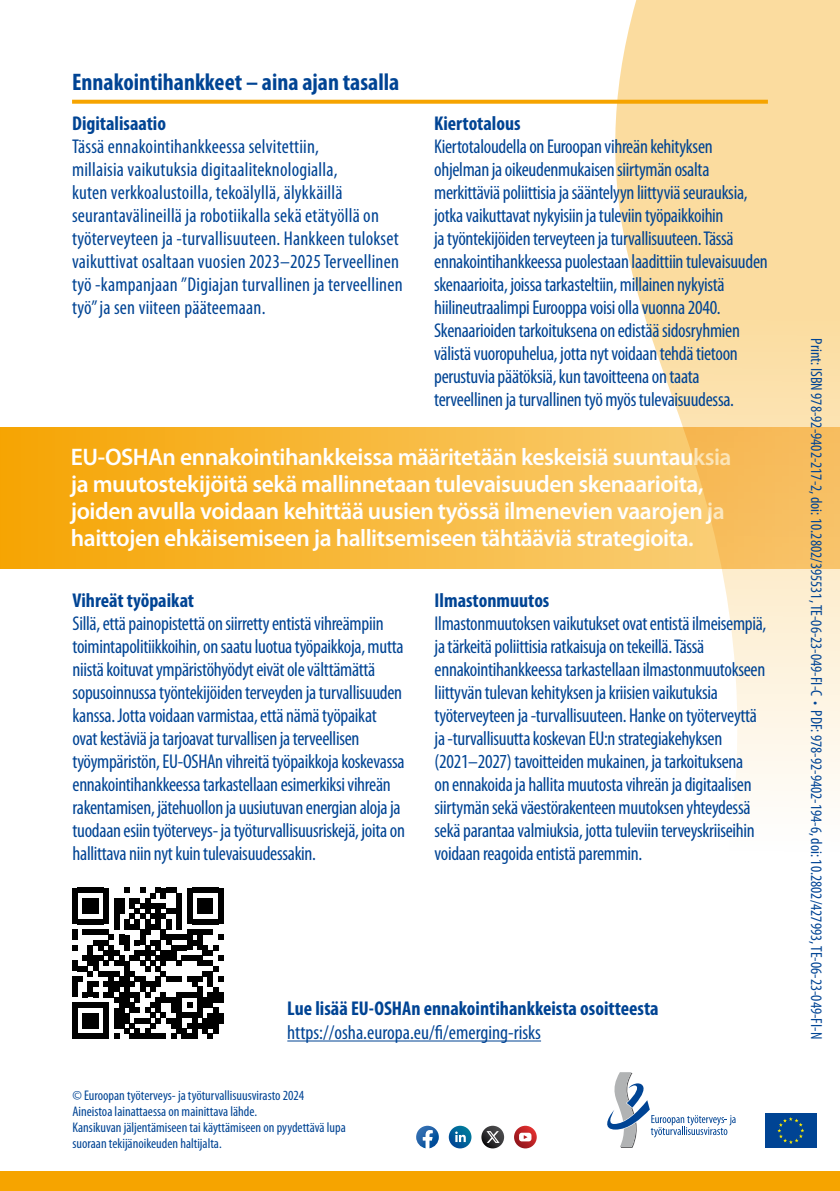
<style>
.page{position:relative;width:840px;height:1191px;background:#fff}
.page>*{position:absolute;margin:0;border:0;box-sizing:border-box;transform-origin:0 0}
.t1{font:600 24px/27px "Myriad Pro";letter-spacing:-.02em;color:#fff}
.t2{font:700 condensed 24px "Myriad Pro";color:#004494}
.t3{font:condensed 20px/23px "Myriad Pro";letter-spacing:-.015em;color:#004494}
.t4{font:condensed 20px/23px "Myriad Pro";letter-spacing:.01em;color:#004494}
.t5{font:700 condensed 20px "Myriad Pro";color:#004494}
.t6{font:16px "Myriad Variable Concept";color:#004494}
.t7{font:condensed 14px/16px "Myriad Pro";color:#004494}
.s1{font-family:"Myriad Pro";font-weight:700}
</style>
<div class="page">
<div style="left:0;top:1171px;width:839px;height:20px;background:#f6a400"></div>
<svg style="left:597px;top:0;width:242px;height:795px"></svg>
<div style="left:72px;top:976px;width:5px;height:21px;background:#000"></div>
<div style="left:72px;top:1002px;width:5px;height:36px;background:#000"></div>
<div style="left:88px;top:981px;width:5px;height:16px;background:#000"></div>
<div style="left:109px;top:971px;width:5px;height:26px;background:#000"></div>
<div style="left:114px;top:981px;width:5px;height:11px;background:#000"></div>
<div style="left:124px;top:960px;width:5px;height:47px;background:#000"></div>
<div style="left:140px;top:976px;width:5px;height:16px;background:#000"></div>
<div style="left:150px;top:981px;width:5px;height:11px;background:#000"></div>
<div style="left:197px;top:986px;width:5px;height:32px;background:#000"></div>
<svg style="left:77px;top:992px;width:125px;height:46px"></svg>
<div style="left:202px;top:997px;width:6px;height:10px;background:#000"></div>
<div style="left:202px;top:1018px;width:6px;height:15px;background:#000"></div>
<div style="left:208px;top:992px;width:5px;height:15px;background:#000"></div>
<div style="left:208px;top:1012px;width:5px;height:16px;background:#000"></div>
<svg style="left:208px;top:1033px;width:5px;height:5px"></svg>
<div style="left:213px;top:986px;width:5px;height:16px;background:#000"></div>
<div style="left:213px;top:1007px;width:5px;height:26px;background:#000"></div>
<svg style="left:72px;top:887px;width:151px;height:99px"></svg>
<div style="left:218px;top:992px;width:5px;height:10px;background:#000"></div>
<div style="left:218px;top:1012px;width:5px;height:11px;background:#000"></div>
<hr style="left:287px;top:1040px;width:253px;height:1px;background:#004494">
<svg style="left:0;top:427px;width:839px;height:141px;background:#f7b940"></svg>
<svg style="left:72px;top:100px;width:695px;height:4px;background:#f6a911"></svg>
<svg style="left:481px;top:1125px;width:23px;height:23px"></svg>
<svg style="left:486px;top:1131px;width:13px;height:12px"></svg>
<svg style="left:513px;top:1125px;width:23px;height:23px"></svg>
<svg style="left:518px;top:1132px;width:13px;height:9px"></svg>
<svg style="left:416px;top:1125px;width:22px;height:23px"></svg>
<svg style="left:448px;top:1125px;width:23px;height:23px"></svg>
<svg style="left:455px;top:1131px;width:10px;height:11px"></svg>
<svg style="left:765px;top:1113px;width:52px;height:35px"></svg>
<div style="left:764px;top:1113px;width:52px;height:34px;background:#004494"></div>
<svg style="left:777px;top:1117px;width:26px;height:26px"></svg>
<svg style="left:607px;top:1072px;width:128px;height:75px"></svg>
<p class="t2" style="left:72px;top:67px;width:328px">Ennakointihankkeet – aina ajan tasalla</p>
<p class="t5" style="left:72px;top:111px;width:95px">Digitalisaatio</p>
<p class="t4" style="left:72px;top:135px;width:332px">Tässä ennakointihankkeessa selvitettiin,<br>millaisia vaikutuksia digitaaliteknologialla,<br>kuten verkkoalustoilla, tekoälyllä, älykkäillä seurantavälineillä ja robotiikalla sekä etätyöllä on työterveyteen ja -turvallisuuteen. Hankkeen tulokset vaikuttivat osaltaan vuosien 2023–2025 Terveellinen työ -kampanjaan ”Digiajan turvallinen ja terveellinen työ” ja sen viiteen pääteemaan.</p>
<p class="t5" style="left:434px;top:111px;width:88px">Kiertotalous</p>
<p class="t3" style="left:434px;top:135px;width:335px">Kiertotaloudella on Euroopan vihreän kehityksen ohjelman ja oikeudenmukaisen siirtymän osalta merkittäviä poliittisia ja sääntelyyn liittyviä seurauksia, jotka vaikuttavat nykyisiin ja tuleviin työpaikkoihin<br>ja työntekijöiden terveyteen ja turvallisuuteen. Tässä ennakointihankkeessa puolestaan laadittiin tulevaisuuden skenaarioita, joissa tarkasteltiin, millainen nykyistä hiilineutraalimpi Eurooppa voisi olla vuonna 2040.<br>Skenaarioiden tarkoituksena on edistää sidosryhmien välistä vuoropuhelua, jotta nyt voidaan tehdä tietoon perustuvia päätöksiä, kun tavoitteena on taata terveellinen ja turvallinen työ myös tulevaisuudessa.</p>
<p class="t1" style="left:71px;top:442px;width:661px">EU-OSHAn ennakointihankkeissa määritetään keskeisiä suuntauksia ja muutostekijöitä sekä mallinnetaan tulevaisuuden skenaarioita, joiden avulla voidaan kehittää uusien työssä ilmenevien vaarojen ja haittojen ehkäisemiseen ja hallitsemiseen tähtääviä strategioita.</p>
<p class="t5" style="left:72px;top:587px;width:123px">Vihreät työpaikat</p>
<p class="t3" style="left:72px;top:611px;width:334px">Sillä, että painopistettä on siirretty entistä vihreämpiin toimintapolitiikkoihin, on saatu luotua työpaikkoja, mutta niistä koituvat ympäristöhyödyt eivät ole välttämättä sopusoinnussa työntekijöiden terveyden ja turvallisuuden kanssa. Jotta voidaan varmistaa, että nämä työpaikat ovat kestäviä ja tarjoavat turvallisen ja terveellisen työympäristön, EU-OSHAn vihreitä työpaikkoja koskevassa ennakointihankkeessa tarkastellaan esimerkiksi vihreän rakentamisen, jätehuollon ja uusiutuvan energian aloja ja tuodaan esiin työterveys- ja työturvallisuusriskejä, joita on hallittava niin nyt kuin tulevaisuudessakin.</p>
<p class="t5" style="left:434px;top:587px;width:116px">Ilmastonmuutos</p>
<p class="t3" style="left:434px;top:611px;width:333px">Ilmastonmuutoksen vaikutukset ovat entistä ilmeisempiä, ja tärkeitä poliittisia ratkaisuja on tekeillä. Tässä ennakointihankkeessa tarkastellaan ilmastonmuutokseen liittyvän tulevan kehityksen ja kriisien vaikutuksia työterveyteen ja -turvallisuuteen. Hanke on työterveyttä ja -turvallisuutta koskevan EU:n strategiakehyksen (2021–2027) tavoitteiden mukainen, ja tarkoituksena<br>on ennakoida ja hallita muutosta vihreän ja digitaalisen siirtymän sekä väestörakenteen muutoksen yhteydessä sekä parantaa valmiuksia, jotta tuleviin terveyskriiseihin voidaan reagoida entistä paremmin.</p>
<p class="t5" style="left:287px;top:995px;width:372px">Lue lisää EU-OSHAn ennakointihankkeista osoitteesta</p>
<p class="t3" style="left:287px;top:1020px;width:255px">https://osha.europa.eu/fi/emerging-risks</p>
<p class="t7" style="left:72px;top:1087px;width:275px">© Euroopan työterveys- ja työturvallisuusvirasto 2024<br>Aineistoa lainattaessa on mainittava lähde.<br>Kansikuvan jäljentämiseen tai käyttämiseen on pyydettävä lupa suoraan tekijänoikeuden haltijalta.</p>
<p class="t6" style="left:825px;top:338px;width:702px;rotate:90deg">Print: ISBN 978-92-9402-217-2, doi: 10.2802/395531, TE-06-23-049-FI-C <span class="s1">·</span> PDF: 978-92-9402-194-6, doi: 10.2802/427993, TE-06-23-049-FI-N</p>
</div>
